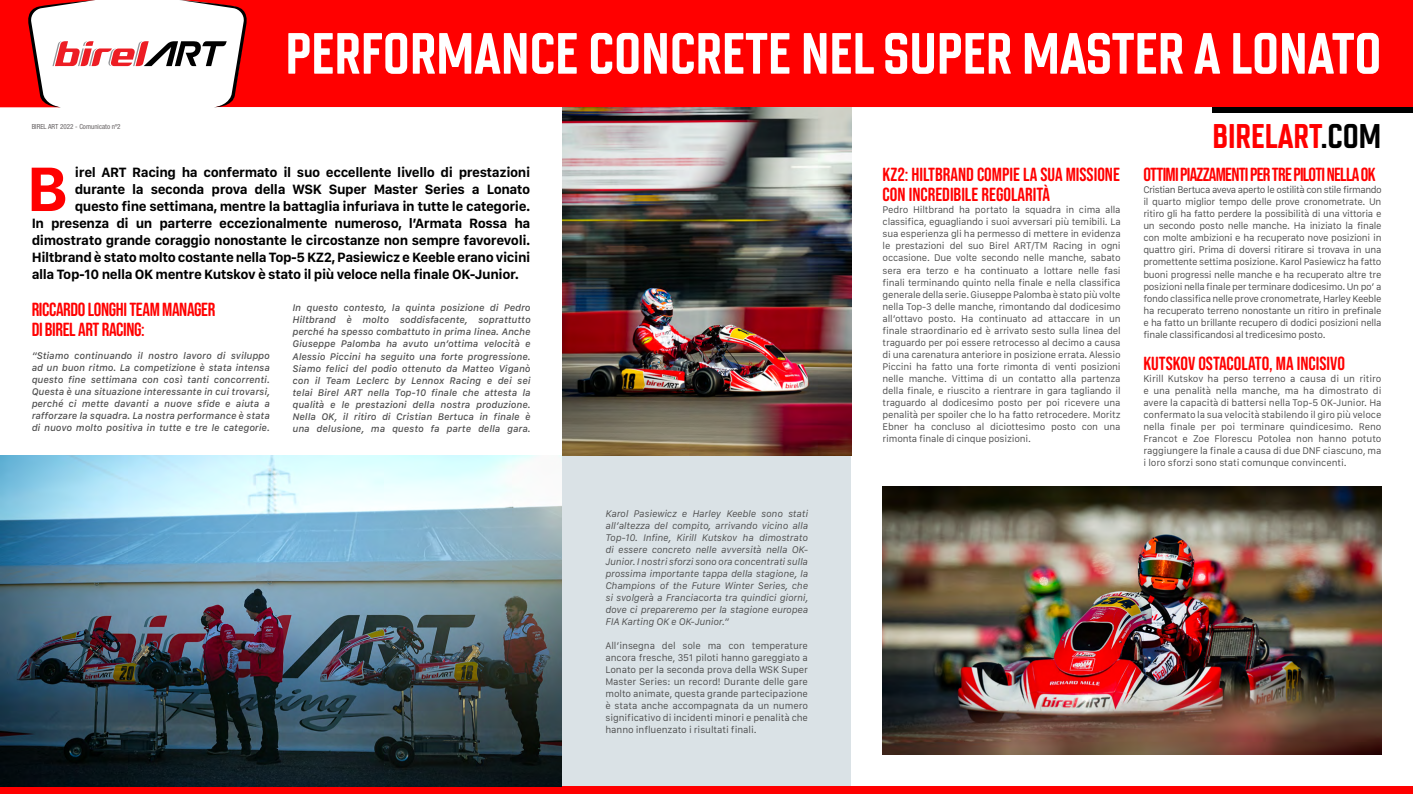
<style>
.page{position:relative;width:1413px;height:794px;background:#fff}
.page>*{position:absolute;margin:0;border:0;box-sizing:border-box;transform-origin:0 0}
.t1{font:700 65px "San Francisco Text";color:#f00}
.t2{font:700 58px "Chromoxome Pro";color:#fff}
.t3{font:700 34.2px "Chromoxome Pro";color:#f00}
.t4{font:19px/20px "Bebas Neue Semi Rounded";color:#f00}
.t5{font:19px/20px "Bebas Neue Semi Rounded";letter-spacing:-.02em;color:#f00}
.t6{font:19px "Bebas Neue Semi Rounded";letter-spacing:-.04em;color:#f00}
.t7{font:700 14px "San Francisco Text";letter-spacing:-.03em;color:#000}
.t8{font:10px/12px "San Francisco Text";letter-spacing:-.02em;color:#4d4d4d;text-align:justify}
.t9{font:italic 500 10px/12px "San Francisco Text";color:#4d4d4d;text-align:justify}
.t10{font:italic 10px/12px "San Francisco Text";letter-spacing:-.01em;color:#4d4d4d;text-align:justify}
.t11{font:condensed 7px "Helvetica Neue LT Pro";color:#666263}
.s1{color:#000}
</style>
<div class="page">
<div style="left:562px;top:455px;width:289px;height:331px;background:#dae2e6"></div>
<div style="left:0;top:786px;width:1413px;height:8px;background:#f00"></div>
<div style="left:249px;top:0;width:1164px;height:107px;background:#f00"></div>
<svg style="left:0;top:0;width:249px;height:107px"></svg>
<div style="left:1212px;top:107px;width:201px;height:6px;background:#000"></div>
<img style="left:0;top:455px;width:562px;height:331px">
<img style="left:562px;top:107px;width:289px;height:348px">
<img style="left:882px;top:486px;width:499px;height:268px">
<h2 class="t2" style="left:285px;top:20px;width:1097px">PERFORMANCE CONCRETE NEL SUPER MASTER A LONATO</h2>
<p class="t11" style="left:32px;top:122px;width:90px">BIREL ART 2022 - Comunicato nº2</p>
<h1 class="t1" style="left:26px;top:149px;width:43px">B</h1>
<h3 class="t7" style="left:75px;top:164px;width:457px">irel ART Racing ha confermato il suo eccellente livello di prestazioni</h3>
<h3 class="t7" style="left:75px;top:181px;width:457px">durante la seconda prova della WSK Super Master Series a Lonato</h3>
<h3 class="t7" style="left:75px;top:198px;width:457px">questo fine settimana, mentre la battaglia infuriava in tutte le categorie.</h3>
<h3 class="t7" style="left:32px;top:215px;width:500px">In presenza di un parterre eccezionalmente numeroso, l’Armata Rossa ha</h3>
<h3 class="t7" style="left:32px;top:232px;width:500px">dimostrato grande coraggio nonostante le circostanze non sempre favorevoli.</h3>
<h3 class="t7" style="left:32px;top:249px;width:500px">Hiltbrand è stato molto costante nella Top-5 KZ2, Pasiewicz e Keeble erano vicini</h3>
<h3 class="t7" style="left:32px;top:266px;width:489px">alla Top-10 nella OK mentre Kutskov è stato il più veloce nella finale OK-Junior.</h3>
<h3 class="t5" style="left:32px;top:299px;width:185px">RICCARDO LONGHI TEAM MANAGER<br>DI BIREL ART RACING:</h3>
<p class="t9" style="left:32px;top:349px;width:240px">“Stiamo continuando il nostro lavoro di sviluppo ad un buon ritmo. La competizione è stata intensa questo fine settimana con così tanti concorrenti.<br>Questa è una situazione interessante in cui trovarsi, perché ci mette davanti a nuove sfide e aiuta a rafforzare la squadra. La nostra performance è stata di nuovo molto positiva in tutte e tre le categorie.</p>
<p class="t9" style="left:292px;top:302px;width:240px">In questo contesto, la quinta posizione di Pedro Hiltbrand è molto soddisfacente, soprattutto perché ha spesso combattuto in prima linea. Anche Giuseppe Palomba ha avuto un’ottima velocità e Alessio Piccini ha seguito una forte progressione.<br>Siamo felici del podio ottenuto da Matteo Viganò con il Team Leclerc by Lennox Racing e dei sei telai Birel ART nella Top-10 finale che attesta la qualità e le prestazioni della nostra produzione.<br>Nella OK, il ritiro di Cristian Bertuca in finale è una delusione, ma questo fa parte della gara.</p>
<p class="t10" style="left:605px;top:507px;width:204px">Karol Pasiewicz e Harley Keeble sono stati all’altezza del compito, arrivando vicino alla Top-10. Infine, Kirill Kutskov ha dimostrato di essere concreto nelle avversità nella OK-Junior. I nostri sforzi sono ora concentrati sulla prossima importante tappa della stagione, la Champions of the Future Winter Series, che si svolgerà a Franciacorta tra quindici giorni, dove ci prepareremo per la stagione europea FIA Karting OK e OK-Junior.”</p>
<p class="t8" style="left:605px;top:640px;width:204px">All’insegna del sole ma con temperature ancora fresche, 351 piloti hanno gareggiato a Lonato per la seconda prova della WSK Super Master Series: un record! Durante delle gare molto animate, questa grande partecipazione è stata anche accompagnata da un numero significativo di incidenti minori e penalità che hanno influenzato i risultati finali.</p>
<h3 class="t4" style="left:882px;top:165px;width:239px">KZ2: HILTBRAND COMPIE LA SUA MISSIONE<br>CON INCREDIBILE REGOLARITÀ</h3>
<p class="t8" style="left:882px;top:205px;width:240px">Pedro Hiltbrand ha portato la squadra in cima alla classifica, eguagliando i suoi avversari più temibili. La sua esperienza gli ha permesso di mettere in evidenza le prestazioni del suo Birel ART/TM Racing in ogni occasione. Due volte secondo nelle manche, sabato sera era terzo e ha continuato a lottare nelle fasi finali terminando quinto nella finale e nella classifica generale della serie. Giuseppe Palomba è stato più volte nella Top-3 delle manche, rimontando dal dodicesimo all’ottavo posto. Ha continuato ad attaccare in un finale straordinario ed è arrivato sesto sulla linea del traguardo per poi essere retrocesso al decimo a causa di una carenatura anteriore in posizione errata. Alessio Piccini ha fatto una forte rimonta di venti posizioni nelle manche. Vittima di un contatto alla partenza della finale, e riuscito a rientrare in gara tagliando il traguardo al dodicesimo posto per poi ricevere una penalità per spoiler che lo ha fatto retrocedere. Moritz Ebner ha concluso al diciottesimo posto con una rimonta finale di cinque posizioni.</p>
<h3 class="t3" style="left:1212px;top:116px;width:170px">BIRELART<span class="s1">.COM</span></h3>
<h3 class="t6" style="left:1143px;top:164px;width:234px">OTTIMI PIAZZAMENTI PER TRE PILOTI NELLA OK</h3>
<p class="t8" style="left:1143px;top:185px;width:240px">Cristian Bertuca aveva aperto le ostilità con stile firmando il quarto miglior tempo delle prove cronometrate. Un ritiro gli ha fatto perdere la possibilità di una vittoria e un secondo posto nelle manche. Ha iniziato la finale con molte ambizioni e ha recuperato nove posizioni in quattro giri. Prima di doversi ritirare si trovava in una promettente settima posizione. Karol Pasiewicz ha fatto buoni progressi nelle manche e ha recuperato altre tre posizioni nella finale per terminare dodicesimo. Un po’ a fondo classifica nelle prove cronometrate, Harley Keeble ha recuperato terreno nonostante un ritiro in prefinale e ha fatto un brillante recupero di dodici posizioni nella finale classificandosi al tredicesimo posto.</p>
<h3 class="t4" style="left:1143px;top:353px;width:203px">KUTSKOV OSTACOLATO, MA INCISIVO</h3>
<p class="t8" style="left:1143px;top:373px;width:240px">Kirill Kutskov ha perso terreno a causa di un ritiro e una penalità nella manche, ma ha dimostrato di avere la capacità di battersi nella Top-5 OK-Junior. Ha confermato la sua velocità stabilendo il giro più veloce nella finale per poi terminare quindicesimo. Reno Francot e Zoe Florescu Potolea non hanno potuto raggiungere la finale a causa di due DNF ciascuno, ma i loro sforzi sono stati comunque convincenti.</p>
</div>
